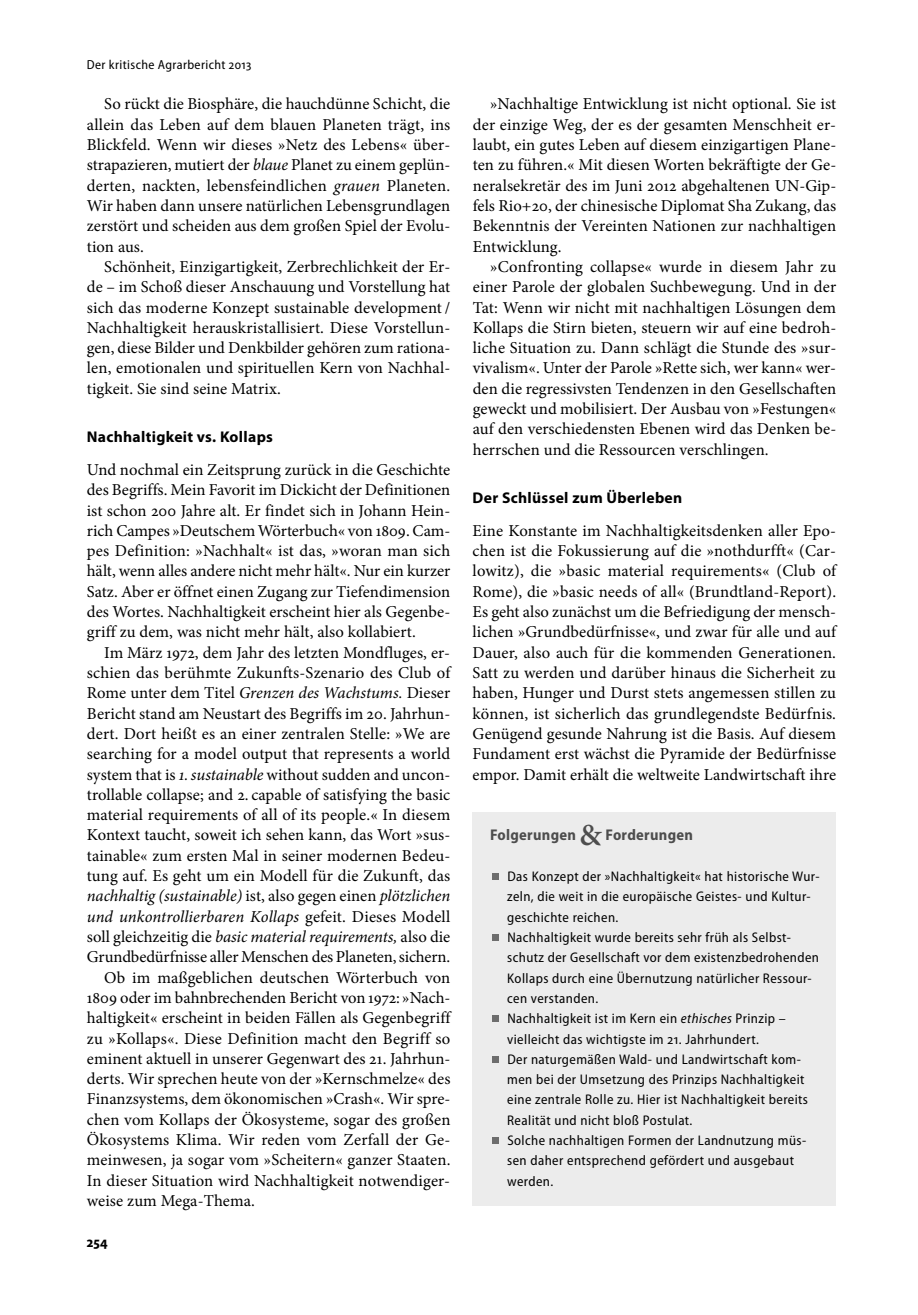
<style>
.page{position:relative;width:918px;height:1315px;background:#fff}
.page>*{position:absolute;margin:0;border:0;box-sizing:border-box;transform-origin:0 0}
.t1{font:16.62px/20.3px "Minion Pro";letter-spacing:.005em;color:#000;text-align:justify}
.t2{font:italic 16.62px "Minion Pro";color:#000}
.t3{font:700 15.58px "Myriad Pro";letter-spacing:.02em;color:#000}
.t4{font:700 semi-condensed 15.58px "Myriad Pro";letter-spacing:.02em;color:#4d4d4d}
.t5{font:semi-condensed 14px/20.3px "Myriad Pro";letter-spacing:.03em;color:#000}
.t6{font:semi-condensed 13.12px "Myriad Pro";letter-spacing:.03em;color:#000}
.s1{font-style:italic}
.s2{font-style:normal}
.s3{font-family:"Minion Pro";font-weight:600;font-stretch:normal;font-size:30.8px}
</style>
<div class="page">
<div style="left:472px;top:812px;width:364px;height:393px;background:#ececec"></div>
<div style="left:492px;top:873px;width:7px;height:7px;background:#6d6d6d"></div>
<div style="left:492px;top:934px;width:7px;height:7px;background:#6d6d6d"></div>
<div style="left:492px;top:1015px;width:7px;height:7px;background:#6d6d6d"></div>
<div style="left:492px;top:1056px;width:7px;height:7px;background:#6d6d6d"></div>
<div style="left:492px;top:1137px;width:7px;height:7px;background:#6d6d6d"></div>
<p class="t6" style="left:87px;top:60px;width:166px">Der kritische Agrarbericht 2013</p>
<p class="t1" style="left:87px;top:95px;width:365px;text-indent:17px">So rückt die Biosphäre, die hauchdünne Schicht, die allein das Leben auf dem blauen Planeten trägt, ins Blickfeld. Wenn wir dieses »Netz des Lebens« über&shy;strapazieren, mutiert der <span class="s1">blaue</span> Planet zu einem geplün&shy;derten, nackten, lebensfeindlichen <span class="s1">grauen</span> Planeten.<br>Wir haben dann unsere natürlichen Lebensgrundlagen zerstört und scheiden aus dem großen Spiel der Evolu&shy;tion aus.</p>
<p class="t1" style="left:87px;top:258px;width:365px;text-indent:17px">Schönheit, Einzigartigkeit, Zerbrechlichkeit der Er&shy;de – im Schoß dieser Anschauung und Vorstellung hat sich das moderne Konzept sustainable development / Nachhaltigkeit herauskristallisiert. Diese Vorstellun&shy;gen, diese Bilder und Denkbilder gehören zum rationa&shy;len, emotionalen und spirituellen Kern von Nachhal&shy;tigkeit. Sie sind seine Matrix.</p>
<p class="t3" style="left:87px;top:431px;width:188px">Nachhaltigkeit vs. Kollaps</p>
<p class="t1" style="left:87px;top:461px;width:365px">Und nochmal ein Zeitsprung zurück in die Geschichte des Begriffs. Mein Favorit im Dickicht der Definitionen ist schon 200 Jahre alt. Er findet sich in Johann Hein&shy;rich Campes »Deutschem Wörterbuch« von 1809. Cam&shy;pes Definition: »Nachhalt« ist das, »woran man sich hält, wenn alles andere nicht mehr hält«. Nur ein kurzer Satz. Aber er öffnet einen Zugang zur Tiefendimension des Wortes. Nachhaltigkeit erscheint hier als Gegenbe&shy;griff zu dem, was nicht mehr hält, also kollabiert.</p>
<p class="t1" style="left:104px;top:644px;width:347px">Im März 1972, dem Jahr des letzten Mondfluges, er-</p>
<p class="t1" style="left:87px;top:664px;width:365px">schien das berühmte Zukunfts-Szenario des Club of</p>
<p class="t1" style="left:87px;top:684px;width:365px">Rome unter dem Titel <span class="s1">Grenzen des Wachstums.</span> Dieser</p>
<p class="t1" style="left:87px;top:704px;width:365px">Bericht stand am Neustart des Begriffs im 20. Jahrhun-</p>
<p class="t1" style="left:87px;top:725px;width:365px">dert. Dort heißt es an einer zentralen Stelle: »We are</p>
<p class="t1" style="left:87px;top:745px;width:365px">searching for a model output that represents a world</p>
<p class="t1" style="left:87px;top:765px;width:365px">system that is <span class="s1">1. sustainable</span> without sudden and uncon-</p>
<p class="t1" style="left:87px;top:786px;width:365px">trollable collapse; and 2. capable of satisfying the basic</p>
<p class="t1" style="left:87px;top:806px;width:365px">material requirements of all of its people.« In diesem</p>
<p class="t1" style="left:87px;top:826px;width:365px">Kontext taucht, soweit ich sehen kann, das Wort »sus-</p>
<p class="t1" style="left:87px;top:847px;width:365px">tainable« zum ersten Mal in seiner modernen Bedeu-</p>
<p class="t1" style="left:87px;top:867px;width:365px">tung auf. Es geht um ein Modell für die Zukunft, das</p>
<p class="t2" style="left:87px;top:889px;width:365px">nachhaltig (sustainable) <span class="s2">ist, also gegen einen</span> plötzlichen</p>
<p class="t2" style="left:87px;top:910px;width:365px">und unkontrollierbaren Kollaps <span class="s2">gefeit. Dieses Modell</span></p>
<p class="t1" style="left:87px;top:928px;width:365px">soll gleichzeitig die <span class="s1">basic material requirements,</span> also die</p>
<p class="t1" style="left:87px;top:948px;width:365px">Grundbedürfnisse aller Menschen des Planeten,sichern.</p>
<p class="t1" style="left:104px;top:968px;width:348px">Ob im maßgeblichen deutschen Wörterbuch von</p>
<p class="t1" style="left:87px;top:989px;width:365px">1809 oder im bahnbrechenden Bericht von 1972: »Nach-</p>
<p class="t1" style="left:87px;top:1009px;width:365px">haltigkeit« erscheint in beiden Fällen als Gegenbegriff</p>
<p class="t1" style="left:87px;top:1029px;width:365px">zu »Kollaps«. Diese Definition macht den Begriff so</p>
<p class="t1" style="left:87px;top:1050px;width:365px">eminent aktuell in unserer Gegenwart des 21. Jahrhun-</p>
<p class="t1" style="left:87px;top:1070px;width:365px">derts. Wir sprechen heute von der »Kernschmelze« des</p>
<p class="t1" style="left:87px;top:1090px;width:365px">Finanzsystems, dem ökonomischen »Crash«. Wir spre-</p>
<p class="t1" style="left:87px;top:1110px;width:365px">chen vom Kollaps der Ökosysteme, sogar des großen</p>
<p class="t1" style="left:87px;top:1131px;width:365px">Ökosystems Klima. Wir reden vom Zerfall der Ge-</p>
<p class="t1" style="left:87px;top:1151px;width:365px">meinwesen, ja sogar vom »Scheitern« ganzer Staaten.</p>
<p class="t1" style="left:87px;top:1171px;width:365px">In dieser Situation wird Nachhaltigkeit notwendiger-</p>
<p class="t1" style="left:87px;top:1192px;width:169px">weise zum Mega-Thema.</p>
<p class="t1" style="left:473px;top:95px;width:365px;text-indent:17px">»Nachhaltige Entwicklung ist nicht optional. Sie ist der einzige Weg, der es der gesamten Menschheit er&shy;laubt, ein gutes Leben auf diesem einzigartigen Plane&shy;ten zu führen.« Mit diesen Worten bekräftigte der Ge&shy;neralsekretär des im Juni 2012 abgehaltenen UN-Gip&shy;fels Rio+20, der chinesische Diplomat Sha Zukang, das Bekenntnis der Vereinten Nationen zur nachhaltigen Entwicklung.</p>
<p class="t1" style="left:473px;top:258px;width:365px;text-indent:17px">»Confronting collapse« wurde in diesem Jahr zu einer Parole der globalen Suchbewegung. Und in der Tat: Wenn wir nicht mit nachhaltigen Lösungen dem Kollaps die Stirn bieten, steuern wir auf eine bedroh&shy;liche Situation zu. Dann schlägt die Stunde des »sur&shy;vivalism«. Unter der Parole »Rette sich, wer kann« wer&shy;den die regressivsten Tendenzen in den Gesellschaften geweckt und mobilisiert. Der Ausbau von »Festungen« auf den verschiedensten Ebenen wird das Denken be&shy;herrschen und die Ressourcen verschlingen.</p>
<p class="t3" style="left:472px;top:492px;width:211px">Der Schlüssel zum Überleben</p>
<p class="t1" style="left:472px;top:522px;width:365px">Eine Konstante im Nachhaltigkeitsdenken aller Epo&shy;chen ist die Fokussierung auf die »nothdurfft« (Car&shy;lowitz), die »basic material requirements« (Club of Rome), die »basic needs of all« (Brundtland-Report).<br>Es geht also zunächst um die Befriedigung der mensch&shy;lichen »Grundbedürfnisse«, und zwar für alle und auf Dauer, also auch für die kommenden Generationen.<br>Satt zu werden und darüber hinaus die Sicherheit zu haben, Hunger und Durst stets angemessen stillen zu können, ist sicherlich das grundlegendste Bedürfnis.<br>Genügend gesunde Nahrung ist die Basis. Auf diesem Fundament erst wächst die Pyramide der Bedürfnisse empor. Damit erhält die weltweite Landwirtschaft ihre</p>
<p class="t4" style="left:490px;top:829px;width:204px">Folgerungen <span class="s3">&amp;</span> Forderungen</p>
<p class="t5" style="left:507px;top:867px;width:314px">Das Konzept der »Nachhaltigkeit« hat historische Wur&shy;zeln, die weit in die europäische Geistes- und Kultur&shy;geschichte reichen.<br>Nachhaltigkeit wurde bereits sehr früh als Selbst&shy;schutz der Gesellschaft vor dem existenzbedrohenden Kollaps durch eine Übernutzung natürlicher Ressour&shy;cen verstanden.<br>Nachhaltigkeit ist im Kern ein <span class="s1">ethisches</span> Prinzip – vielleicht das wichtigste im 21. Jahrhundert.<br>Der naturgemäßen Wald- und Landwirtschaft kom&shy;men bei der Umsetzung des Prinzips Nachhaltigkeit eine zentrale Rolle zu. Hier ist Nachhaltigkeit bereits Realität und nicht bloß Postulat.<br>Solche nachhaltigen Formen der Landnutzung müs&shy;sen daher entsprechend gefördert und ausgebaut werden.</p>
</div>
